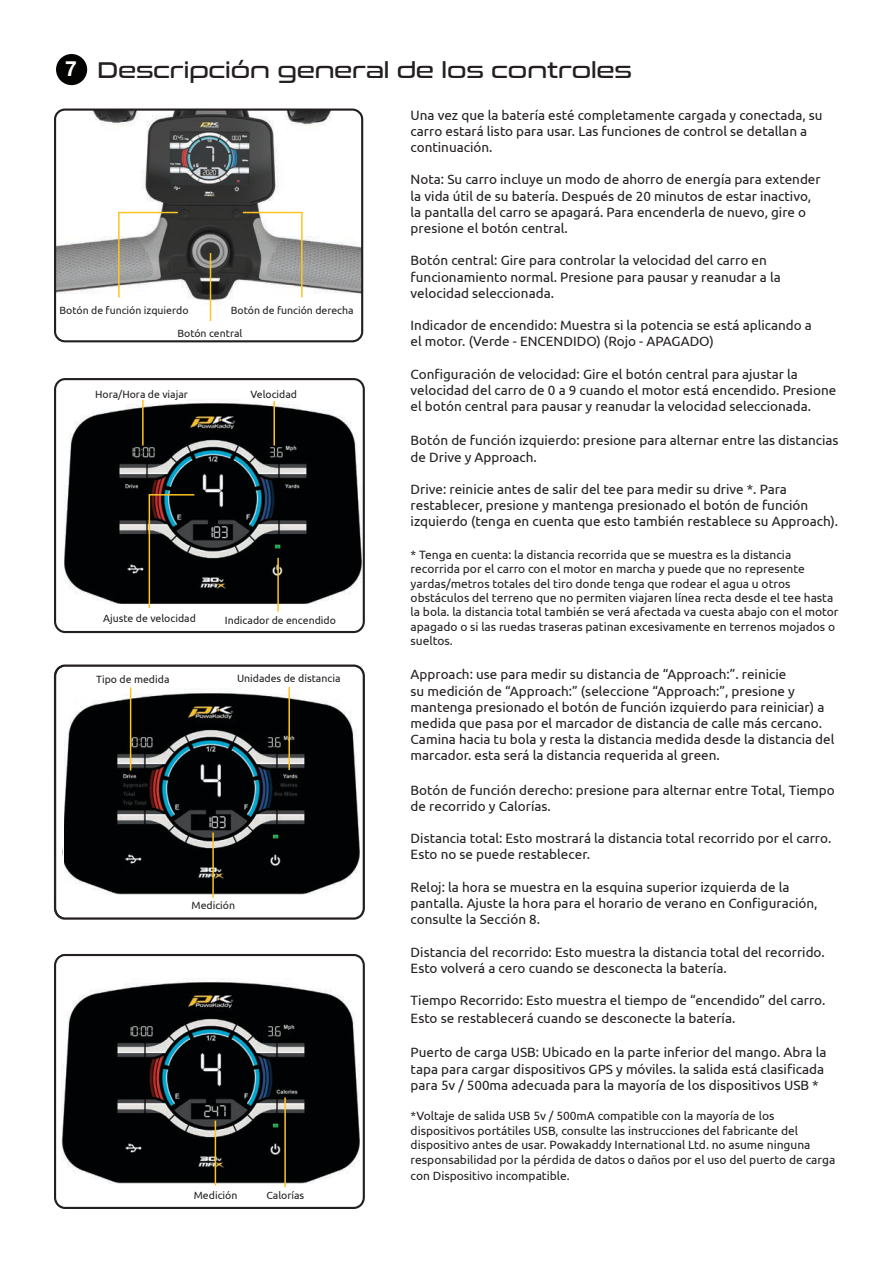
<style>
.page{position:relative;width:893px;height:1263px;background:#fff}
.page>*{position:absolute;margin:0;border:0;box-sizing:border-box;transform-origin:0 0}
.t1{font:22.5px "Conthrax Rg";color:#231f20}
.t2{font:13.5px/16.2px "Ubuntu";color:#231f20}
.t3{font:12px/14.4px "Ubuntu";color:#231f20}
.t4{font:10.5px "Ubuntu";color:#231f20}
.s1{font-family:"Helvetica Neue LT Pro";font-weight:700;font-size:21px;color:#fff}
</style>
<div class="page">
<svg style="left:64px;top:664px;width:301px;height:256px;fill:#010203"></svg>
<hr style="left:130px;top:687px;width:1px;height:83px;background:#fec422">
<hr style="left:212px;top:832px;width:2px;height:66px;background:#fec422">
<svg style="left:54px;top:954px;width:311px;height:255px;fill:#010203"></svg>
<div style="left:56px;top:54px;width:31px;height:31px;background:#040503;border-radius:50%"></div>
<img style="left:53px;top:625px;width:11px;height:330px">
<img style="left:54px;top:665px;width:10px;height:254px">
<img style="left:55px;top:110px;width:307px;height:231px">
<div style="left:54px;top:109px;width:309px;height:233px;border:2px solid #231f20;border-radius:10px"></div>
<hr style="left:210px;top:253px;width:1px;height:68px;background:#fec422">
<hr style="left:118px;top:212px;width:2px;height:85px;background:#fec422">
<hr style="left:118px;top:212px;width:60px;height:1px;background:#fec422">
<hr style="left:301px;top:212px;width:2px;height:85px;background:#fec422">
<hr style="left:243px;top:212px;width:59px;height:1px;background:#fec422">
<hr style="left:288px;top:687px;width:2px;height:83px;background:#fec422">
<img style="left:65px;top:399px;width:297px;height:205px">
<img style="left:64px;top:495px;width:1px;height:87px">
<div style="left:54px;top:378px;width:311px;height:255px;border:2px solid #231f20;border-radius:10px"></div>
<hr style="left:273px;top:401px;width:2px;height:45px;background:#fec422">
<hr style="left:142px;top:400px;width:2px;height:46px;background:#fec422">
<hr style="left:149px;top:494px;width:45px;height:2px;background:#fec422">
<hr style="left:277px;top:558px;width:2px;height:54px;background:#fec422">
<hr style="left:149px;top:494px;width:1px;height:114px;background:#fec422">
<hr style="left:284px;top:1097px;width:2px;height:90px;background:#fec422">
<hr style="left:215px;top:1121px;width:1px;height:64px;background:#fec422">
<h1 class="t1" style="left:65px;top:52px;width:568px"><span class="s1">7</span> Descripción general de los controles</h1>
<p class="t2" style="left:411px;top:106px;width:414px">Una vez que la batería esté completamente cargada y conectada, su carro estará listo para usar. Las funciones de control se detallan a continuación.</p>
<p class="t2" style="left:411px;top:171px;width:412px">Nota: Su carro incluye un modo de ahorro de energía para extender la vida útil de su batería. Después de 20 minutos de estar inactivo, la pantalla del carro se apagará. Para encenderla de nuevo, gire o presione el botón central.</p>
<p class="t2" style="left:411px;top:252px;width:372px">Botón central: Gire para controlar la velocidad del carro en funcionamiento normal. Presione para pausar y reanudar a la velocidad seleccionada.</p>
<p class="t2" style="left:411px;top:317px;width:403px">Indicador de encendido: Muestra si la potencia se está aplicando a el motor. (Verde - ENCENDIDO) (Rojo - APAGADO)</p>
<p class="t2" style="left:411px;top:365px;width:427px">Configuración de velocidad: Gire el botón central para ajustar la velocidad del carro de 0 a 9 cuando el motor está encendido. Presione el botón central para pausar y reanudar la velocidad seleccionada.</p>
<p class="t2" style="left:411px;top:432px;width:429px">Botón de función izquierdo: presione para alternar entre las distancias de Drive y Approach.</p>
<p class="t2" style="left:411px;top:481px;width:429px">Drive: reinicie antes de salir del tee para medir su drive *. Para restablecer, presione y mantenga presionado el botón de función izquierdo (tenga en cuenta que esto también restablece su Approach).</p>
<p class="t3" style="left:411px;top:547px;width:429px">* Tenga en cuenta: la distancia recorrida que se muestra es la distancia recorrida por el carro con el motor en marcha y puede que no represente yardas/metros totales del tiro donde tenga que rodear el agua u otros obstáculos del terreno que no permiten viajaren línea recta desde el tee hasta la bola. la distancia total también se verá afectada va cuesta abajo con el motor apagado o si las ruedas traseras patinan excesivamente en terrenos mojados o sueltos.</p>
<p class="t2" style="left:411px;top:666px;width:425px">Approach: use para medir su distancia de “Approach:”. reinicie<br>su medición de “Approach:” (seleccione “Approach:”, presione y mantenga presionado el botón de función izquierdo para reiniciar) a medida que pasa por el marcador de distancia de calle más cercano.<br>Camina hacia tu bola y resta la distancia medida desde la distancia del marcador. esta será la distancia requerida al green.</p>
<p class="t2" style="left:411px;top:781px;width:426px">Botón de función derecho: presione para alternar entre Total, Tiempo de recorrido y Calorías.</p>
<p class="t2" style="left:411px;top:830px;width:422px">Distancia total: Esto mostrará la distancia total recorrido por el carro.<br>Esto no se puede restablecer.</p>
<p class="t2" style="left:411px;top:878px;width:408px">Reloj: la hora se muestra en la esquina superior izquierda de la pantalla. Ajuste la hora para el horario de verano en Configuración, consulte la Sección 8.</p>
<p class="t2" style="left:411px;top:943px;width:416px">Distancia del recorrido: Esto muestra la distancia total del recorrido.<br>Esto volverá a cero cuando se desconecta la batería.</p>
<p class="t2" style="left:411px;top:991px;width:416px;line-height:18px">Tiempo Recorrido: Esto muestra el tiempo de “encendido” del carro.<br>Esto se restablecerá cuando se desconecte la batería.</p>
<p class="t2" style="left:411px;top:1044px;width:417px">Puerto de carga USB: Ubicado en la parte inferior del mango. Abra la tapa para cargar dispositivos GPS y móviles. la salida está clasificada para 5v / 500ma adecuada para la mayoría de los dispositivos USB *</p>
<p class="t3" style="left:411px;top:1109px;width:426px">*Voltaje de salida USB 5v / 500mA compatible con la mayoría de los dispositivos portátiles USB, consulte las instrucciones del fabricante del dispositivo antes de usar. Powakaddy International Ltd. no asume ninguna responsabilidad por la pérdida de datos o daños por el uso del puerto de carga</p>
<p class="t3" style="left:411px;top:1168px;width:161px">con Dispositivo incompatible.</p>
<p class="t4" style="left:59px;top:304px;width:131px">Botón de función izquierdo</p>
<p class="t4" style="left:231px;top:304px;width:124px">Botón de función derecha</p>
<p class="t4" style="left:177px;top:327px;width:67px">Botón central</p>
<p class="t4" style="left:95px;top:388px;width:94px">Hora/Hora de viajar</p>
<p class="t4" style="left:250px;top:388px;width:48px">Velocidad</p>
<p class="t4" style="left:103px;top:612px;width:94px">Ajuste de velocidad</p>
<p class="t4" style="left:225px;top:614px;width:112px">Indicador de encendido</p>
<p class="t4" style="left:96px;top:673px;width:75px">Tipo de medida</p>
<p class="t4" style="left:237px;top:672px;width:105px">Unidades de distancia</p>
<p class="t4" style="left:192px;top:899px;width:45px">Medición</p>
<p class="t4" style="left:194px;top:1189px;width:45px">Medición</p>
<p class="t4" style="left:266px;top:1189px;width:39px">Calorías</p>
</div>
